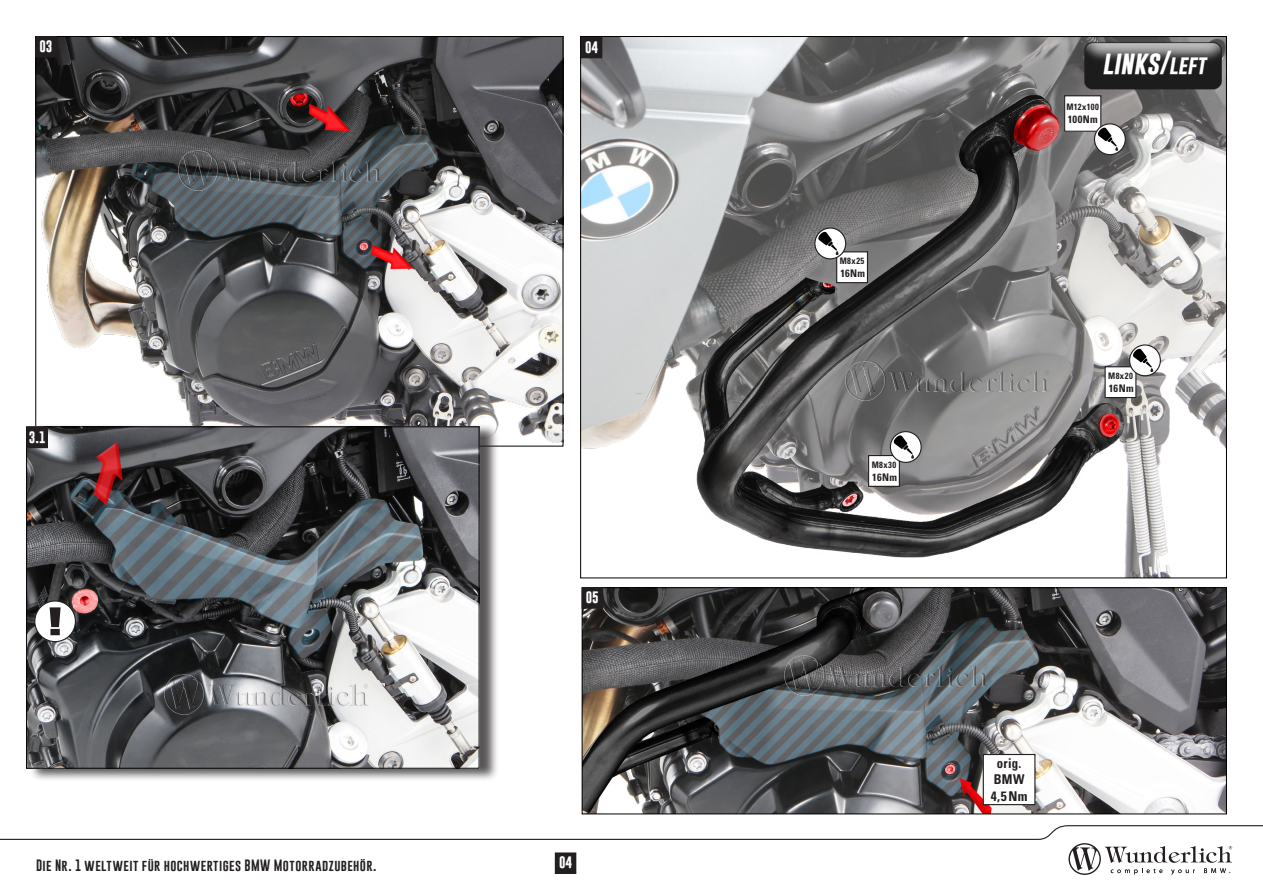
<style>
.page{position:relative;width:1263px;height:893px;background:#fff}
.page>*{position:absolute;margin:0;border:0;box-sizing:border-box;transform-origin:0 0}
.BU{font:italic 700 24px "Gobold";color:#fff}
.t1{font:700 condensed 13.5px/16.2px "Univers LT Std";letter-spacing:.015em;color:#231f20;scale:.95 1}
.t2{font:700 condensed 13.5px "Univers LT Std";letter-spacing:.015em;color:#231f20}
.t3{font:12px "Gobold";letter-spacing:.035em;color:#231f20}
.t4{font:700 12px "Gobold";color:#fff}
.t5{font:700 condensed 10.5px "Univers LT Std";letter-spacing:.03em;color:#231f20}
.t6{font:700 condensed 9px "Univers LT Std";letter-spacing:.055em;color:#231f20;scale:.95 1}
.t7{font:700 condensed 9px "Univers LT Std";letter-spacing:.035em;color:#231f20;scale:.95 1}
.s1{font-size:19.5px}
</style>
<div class="page">
<svg style="left:0;top:825px;width:1263px;height:50px"></svg>
<img style="left:37px;top:38px;width:524px;height:405px">
<img style="left:582px;top:38px;width:643px;height:538px">
<img style="left:584px;top:589px;width:641px;height:223px">
<div style="left:582px;top:587px;width:645px;height:227px;border:1px solid #000"></div>
<div style="left:555px;top:853px;width:21px;height:20px;background:#231f20"></div>
<div style="left:555px;top:853px;width:21px;height:21px;border:1px solid #231f20"></div>
<img style="left:179px;top:150px;width:206px;height:40px">
<div style="left:36px;top:37px;width:20px;height:20px;background:#231f20"></div>
<div style="left:35px;top:36px;width:22px;height:21px;border:1px solid #231f20"></div>
<img style="left:846px;top:360px;width:206px;height:41px">
<img style="left:785px;top:655px;width:206px;height:41px">
<div style="left:1065px;top:96px;width:36px;height:35px;background:#fff"></div>
<div style="left:1064px;top:95px;width:37px;height:37px;border:1px solid #231f20"></div>
<div style="left:868px;top:456px;width:31px;height:30px;background:#fff"></div>
<div style="left:868px;top:455px;width:32px;height:32px;border:1px solid #231f20"></div>
<div style="left:1105px;top:367px;width:31px;height:31px;background:#fff"></div>
<div style="left:1104px;top:366px;width:32px;height:32px;border:1px solid #231f20"></div>
<div style="left:837px;top:252px;width:30px;height:31px;background:#fff"></div>
<div style="left:836px;top:251px;width:32px;height:32px;border:1px solid #231f20"></div>
<div style="left:581px;top:37px;width:21px;height:21px;background:#231f20"></div>
<div style="left:582px;top:588px;width:21px;height:20px;background:#231f20"></div>
<div style="left:582px;top:587px;width:21px;height:22px;border:1px solid #231f20"></div>
<div style="left:983px;top:754px;width:52px;height:51px;background:#fff"></div>
<div style="left:983px;top:754px;width:52px;height:51px;border:1px solid #231f20"></div>
<div style="left:30px;top:423px;width:469px;height:359px;background:#231f20;opacity:.75"></div>
<img style="left:28px;top:428px;width:449px;height:339px">
<div style="left:26px;top:426px;width:453px;height:343px;border:1px solid #000"></div>
<div style="left:27px;top:427px;width:20px;height:21px;background:#231f20"></div>
<div style="left:27px;top:427px;width:21px;height:21px;border:1px solid #231f20"></div>
<div style="left:35px;top:601px;width:40px;height:41px;background:#fff;border-radius:50%"></div>
<div style="left:34px;top:600px;width:42px;height:42px;border:1px solid #231f20;border-radius:50%"></div>
<svg style="left:50px;top:607px;width:11px;height:28px"></svg>
<img style="left:165px;top:674px;width:206px;height:40px">
<img style="left:1079px;top:36px;width:148px;height:66px">
<svg style="left:1094px;top:124px;width:31px;height:31px"></svg>
<div style="left:1094px;top:123px;width:32px;height:32px;border:1px solid #231f20;border-radius:50%"></div>
<svg style="left:1097px;top:127px;width:21px;height:24px"></svg>
<svg style="left:815px;top:228px;width:31px;height:31px"></svg>
<div style="left:814px;top:227px;width:32px;height:32px;border:1px solid #231f20;border-radius:50%"></div>
<svg style="left:817px;top:231px;width:22px;height:24px"></svg>
<svg style="left:890px;top:432px;width:31px;height:30px"></svg>
<div style="left:890px;top:431px;width:32px;height:32px;border:1px solid #231f20;border-radius:50%"></div>
<svg style="left:893px;top:435px;width:21px;height:24px"></svg>
<svg style="left:1129px;top:345px;width:31px;height:31px"></svg>
<div style="left:1129px;top:344px;width:32px;height:32px;border:1px solid #231f20;border-radius:50%"></div>
<svg style="left:1132px;top:348px;width:21px;height:24px"></svg>
<p class="t4" style="left:40px;top:38px;width:15px">03</p>
<p class="t4" style="left:585px;top:39px;width:15px">04</p>
<p class="t4" style="left:29px;top:429px;width:18px">3.1</p>
<p class="t4" style="left:586px;top:589px;width:15px">05</p>
<p class="t3" style="left:36px;top:858px;width:342px">Die Nr. 1 weltweit für hochwertiges BMW Motorradzubehör.</p>
<p class="t4" style="left:559px;top:855px;width:15px">04</p>
<p class="t6" style="left:840px;top:255px;width:27px">M8x25</p>
<p class="t5" style="left:840px;top:267px;width:26px">16Nm</p>
<p class="t6" style="left:872px;top:459px;width:27px">M8x30</p>
<p class="t5" style="left:872px;top:470px;width:26px">16Nm</p>
<p class="BU" style="left:1102px;top:47px;width:109px">LINKS/<span class="s1">LEFT</span></p>
<p class="t7" style="left:1066px;top:102px;width:36px">M12x100</p>
<p class="t5" style="left:1068px;top:113px;width:32px">100Nm</p>
<p class="t6" style="left:1108px;top:370px;width:27px">M8x20</p>
<p class="t5" style="left:1109px;top:382px;width:26px">16Nm</p>
<p class="t1" style="left:994px;top:755px;width:34px">orig.<br>BMW</p>
<p class="t2" style="left:991px;top:787px;width:38px">4,5Nm</p>
</div>
